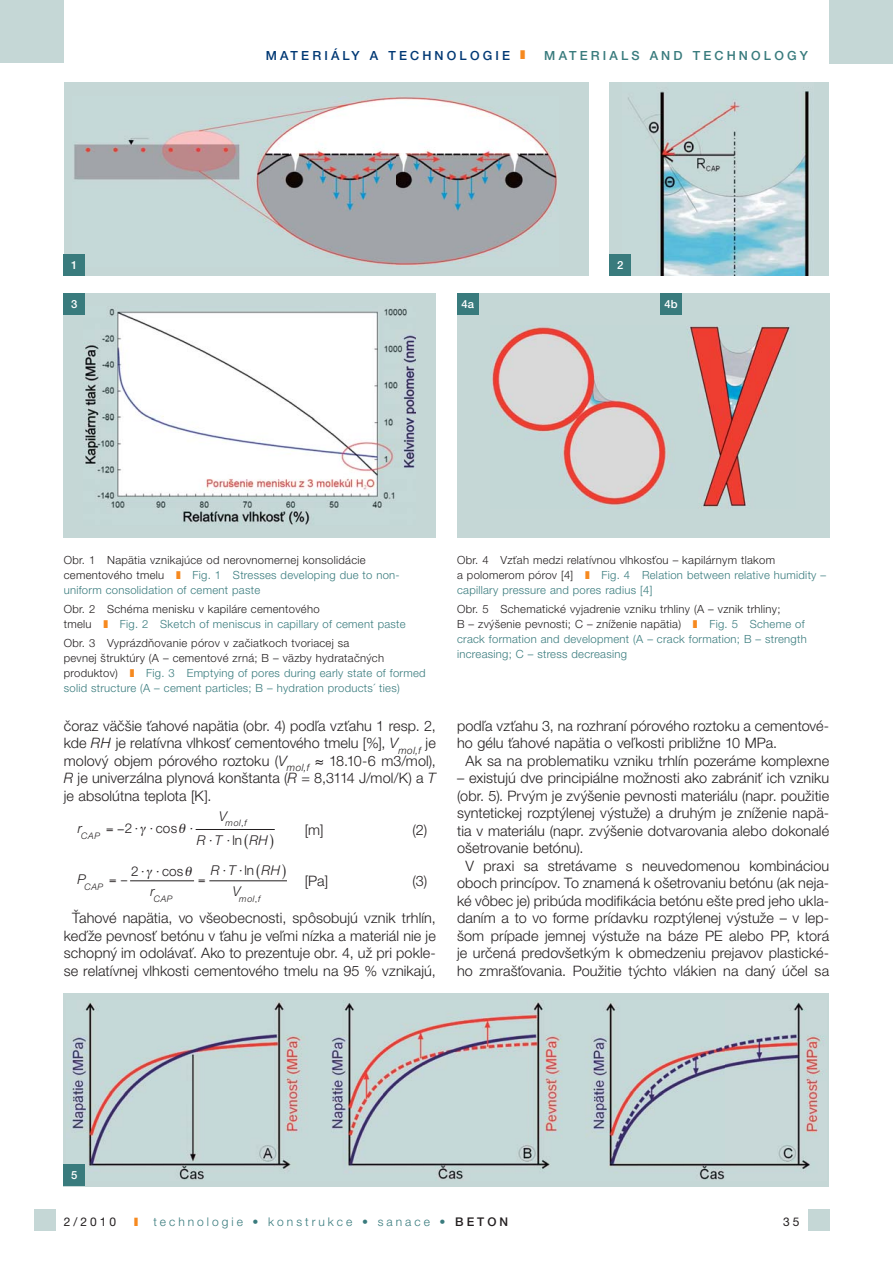
<style>
.page{position:relative;width:893px;height:1263px;background:#fff}
.page>*{position:absolute;margin:0;border:0;box-sizing:border-box;transform-origin:0 0}
.t1{font:300 14.4px/17.5px "Helvetica Neue LT Pro";letter-spacing:.01em;color:#231f20;text-align:justify}
.t2{font:italic 300 13.5px "Helvetica Neue LT Pro";color:#231f20}
.t3{font:300 13.5px "Helvetica Neue LT Pro";letter-spacing:.015em;color:#231f20}
.t4{font:500 12.6px "Helvetica Neue LT Pro";letter-spacing:.25em;color:#003874}
.t5{font:500 12.6px "Helvetica Neue LT Pro";letter-spacing:.25em;color:#397b7d}
.t6{font:300 12px "Helvetica Neue LT Pro";letter-spacing:.25em;color:#397b7d}
.t7{font:12px "Helvetica Neue LT Pro";letter-spacing:.25em;color:#231f20}
.t8{font:300 11.25px/15px "Helvetica Neue LT Pro";letter-spacing:.025em;color:#397b7d}
.t9{font:300 11.25px/15px "Helvetica Neue LT Pro";letter-spacing:.025em;color:#231f20}
.t10{font:500 11.25px "Helvetica Neue LT Pro";color:#fff}
.t11{font:italic 300 9px "Helvetica Neue LT Pro";letter-spacing:.06em;color:#231f20}
.s1{color:#f6891f}
.s2{color:#397b7d}
.s3{color:#231f20}
.s4{font-style:italic}
.s5{font-style:normal}
.s6{font-weight:500;color:#231f20}
</style>
<div class="page">
<hr style="left:196px;top:829px;width:78px;height:1px;background:#231f20">
<hr style="left:131px;top:880px;width:63px;height:1px;background:#231f20">
<hr style="left:210px;top:880px;width:76px;height:1px;background:#231f20">
<div style="left:34px;top:1210px;width:21px;height:21px;background:#c5d7d6"></div>
<div style="left:808px;top:1210px;width:21px;height:21px;background:#c5d7d6"></div>
<div style="left:829px;top:0;width:64px;height:64px;background:#c5d7d6"></div>
<div style="left:0;top:0;width:64px;height:63px;background:#c5d7d6"></div>
<div style="left:64px;top:82px;width:524px;height:194px;background:#c5d7d6"></div>
<img style="left:73px;top:96px;width:485px;height:170px">
<div style="left:64px;top:993px;width:765px;height:193px;background:#c5d7d6"></div>
<img style="left:71px;top:1002px;width:756px;height:178px">
<div style="left:609px;top:82px;width:220px;height:194px;background:#c5d7d6"></div>
<img style="left:623px;top:91px;width:186px;height:185px">
<div style="left:457px;top:293px;width:372px;height:245px;background:#c5d7d6"></div>
<img style="left:492px;top:325px;width:299px;height:183px">
<div style="left:64px;top:293px;width:372px;height:245px;background:#c5d7d6"></div>
<img style="left:84px;top:308px;width:332px;height:217px">
<div style="left:64px;top:255px;width:21px;height:21px;background:#397b7d"></div>
<div style="left:609px;top:255px;width:22px;height:21px;background:#397b7d"></div>
<div style="left:64px;top:293px;width:21px;height:22px;background:#397b7d"></div>
<div style="left:64px;top:1164px;width:21px;height:21px;background:#397b7d"></div>
<div style="left:457px;top:293px;width:21px;height:22px;background:#397b7d"></div>
<div style="left:660px;top:293px;width:22px;height:22px;background:#397b7d"></div>
<p class="t4" style="left:266px;top:51px;width:261px">MATERIÁLY A TECHNOLOGIE <span class="s1">❚</span></p>
<p class="t5" style="left:544px;top:51px;width:265px">MATERIALS AND TECHNOLOGY</p>
<p class="t10" style="left:71px;top:261px;width:8px">1</p>
<p class="t10" style="left:617px;top:261px;width:8px">2</p>
<p class="t10" style="left:71px;top:300px;width:8px">3</p>
<p class="t10" style="left:461px;top:300px;width:14px">4a</p>
<p class="t10" style="left:664px;top:300px;width:15px">4b</p>
<p class="t9" style="left:64px;top:554px;width:337px">Obr. 1 Napätia vznikajúce od nerovnomernej konsolidácie cementového tmelu <span class="s1">❚</span> <span class="s2">Fig. 1 Stresses developing due to non&shy;uniform consolidation of cement paste</span></p>
<p class="t8" style="left:64px;top:603px;width:343px"><span class="s3">Obr. 2 Schéma menisku v kapiláre cementového<br>tmelu</span> <span class="s1">❚</span> Fig. 2 Sketch of meniscus in capillary of cement paste</p>
<p class="t9" style="left:64px;top:637px;width:363px">Obr. 3 Vyprázdňovanie pórov v začiatkoch tvoriacej sa<br>pevnej štruktúry (A – cementové zrná; B – väzby hydratačných produktov) <span class="s1">❚</span> <span class="s2">Fig. 3 Emptying of pores during early state of formed solid structure (A – cement particles; B – hydration products´ ties)</span></p>
<p class="t1" style="left:64px;top:718px;width:374px">čoraz väčšie ťahové napätia (obr. 4) podľa vzťahu 1 resp. 2, kde <span class="s4">RH</span> je relatívna vlhkosť cementového tmelu [%], <span class="s4">V</span><sub>mol,f</sub> je molový objem pórového roztoku (<span class="s4">V</span><sub>mol,f</sub> ≈ 18.10-6 m3/mol), <span class="s4">R</span> je univerzálna plynová konštanta (<span class="s4">R</span> = 8,3114 J/mol/K) a <span class="s4">T </span>je absolútna teplota [K].</p>
<p class="t11" style="left:78px;top:832px;width:24px"><sup>r</sup>CAP</p>
<p class="t3" style="left:117px;top:823px;width:77px">−2⋅ ⋅cos ⋅</p>
<p class="t11" style="left:219px;top:820px;width:29px"><sup>V</sup>mol<span class="s5">,</span>f</p>
<p class="t2" style="left:197px;top:835px;width:73px">R⋅T ⋅<span class="s5">ln</span> RH</p>
<p class="t1" style="left:305px;top:823px;width:20px">[m]</p>
<p class="t1" style="left:412px;top:823px;width:16px">(2)</p>
<p class="t2" style="left:211px;top:865px;width:71px">R⋅T⋅<span class="s5">ln</span> RH</p>
<p class="t11" style="left:233px;top:895px;width:29px"><sup>V</sup>mol<span class="s5">,</span>f</p>
<p class="t3" style="left:131px;top:866px;width:54px">2⋅ ⋅cos</p>
<p class="t11" style="left:151px;top:895px;width:24px"><sup>r</sup>CAP</p>
<p class="t11" style="left:78px;top:884px;width:27px"><sup>P</sup>CAP</p>
<p class="t1" style="left:305px;top:874px;width:25px">[Pa]</p>
<p class="t1" style="left:412px;top:874px;width:16px">(3)</p>
<p class="t1" style="left:64px;top:911px;width:374px;text-align:center">Ťahové napätia, vo všeobecnosti, spôsobujú vznik trhlín, keďže pevnosť betónu v ťahu je veľmi nízka a materiál nie je schopný im odolávať. Ako to prezentuje obr. 4, už pri pokle&shy;se relatívnej vlhkosti cementového tmelu na 95 % vznikajú,</p>
<p class="t8" style="left:457px;top:554px;width:370px"><span class="s3">Obr. 4 Vzťah medzi relatívnou vlhkosťou – kapilárnym tlakom<br>a polomerom pórov [4]</span> <span class="s1">❚</span> Fig. 4 Relation between relative humidity – capillary pressure and pores radius [4]</p>
<p class="t8" style="left:457px;top:603px;width:351px"><span class="s3">Obr. 5 Schematické vyjadrenie vzniku trhliny (A – vznik trhliny;<br>B – zvýšenie pevnosti; C – zníženie napätia)</span> <span class="s1">❚</span> Fig. 5 Scheme of crack formation and development (A – crack formation; B – strength increasing; C – stress decreasing</p>
<p class="t1" style="left:457px;top:718px;width:374px">podľa vzťahu 3, na rozhraní pórového roztoku a cementové-</p>
<p class="t1" style="left:457px;top:736px;width:322px">ho gélu ťahové napätia o veľkosti približne 10 MPa.</p>
<p class="t1" style="left:466px;top:753px;width:365px">Ak sa na problematiku vzniku trhlín pozeráme komplexne</p>
<p class="t1" style="left:457px;top:771px;width:374px">– existujú dve principiálne možnosti ako zabrániť ich vzniku</p>
<p class="t1" style="left:457px;top:788px;width:374px">(obr. 5). Prvým je zvýšenie pevnosti materiálu (napr. použitie</p>
<p class="t1" style="left:457px;top:806px;width:374px">syntetickej rozptýlenej výstuže) a druhým je zníženie napä-</p>
<p class="t1" style="left:457px;top:823px;width:374px">tia v materiálu (napr. zvýšenie dotvarovania alebo dokonalé</p>
<p class="t1" style="left:457px;top:841px;width:128px">ošetrovanie betónu).</p>
<p class="t1" style="left:466px;top:858px;width:365px">V praxi sa stretávame s neuvedomenou kombináciou</p>
<p class="t1" style="left:457px;top:876px;width:374px">oboch princípov. To znamená k ošetrovaniu betónu (ak neja-</p>
<p class="t1" style="left:457px;top:893px;width:374px">ké vôbec je) pribúda modifikácia betónu ešte pred jeho ukla-</p>
<p class="t1" style="left:457px;top:911px;width:374px">daním a to vo forme prídavku rozptýlenej výstuže – v lep-</p>
<p class="t1" style="left:457px;top:928px;width:374px">šom prípade jemnej výstuže na báze PE alebo PP, ktorá</p>
<p class="t1" style="left:457px;top:946px;width:374px">je určená predovšetkým k obmedzeniu prejavov plastické-</p>
<p class="t1" style="left:457px;top:963px;width:374px">ho zmrašťovania. Použitie týchto vlákien na daný účel sa</p>
<p class="t10" style="left:71px;top:1171px;width:8px">5</p>
<p class="t7" style="left:64px;top:1217px;width:54px">2/2010</p>
<p class="t6" style="left:153px;top:1217px;width:356px">technologie • konstrukce • sanace • <span class="s6">BETON</span></p>
<p class="t7" style="left:783px;top:1217px;width:18px">35</p>
</div>
